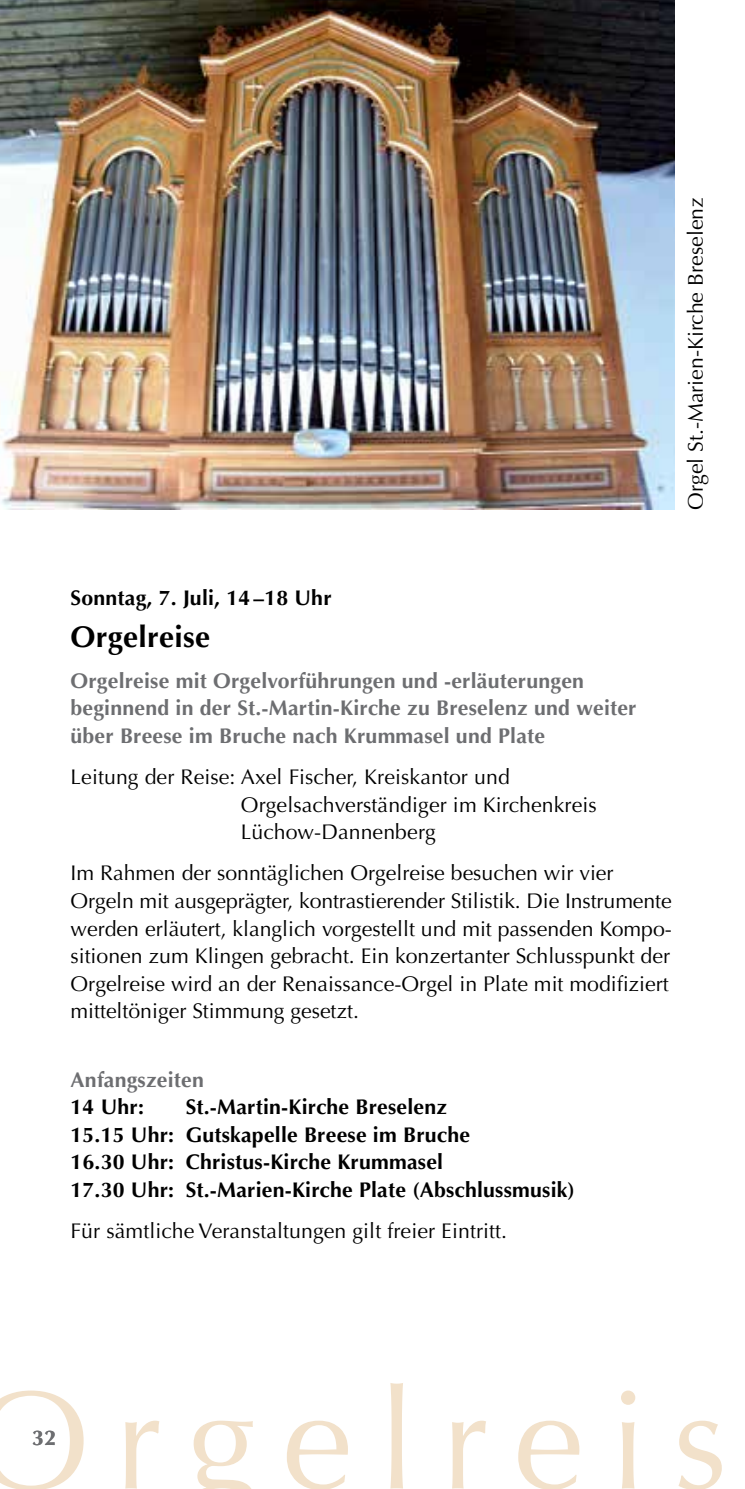
<style>
.page{position:relative;width:745px;height:1489px;background:#fff}
.page>*{position:absolute;margin:0;border:0;box-sizing:border-box;transform-origin:0 0}
.t1{font:140px "Optima";letter-spacing:.18em;color:#f2e1ca}
.Titel{font:700 30px "Optima";letter-spacing:.01em;color:#000}
.fließtext{font:21.25px/27.5px "Optima";color:#000}
.fließtext-2{font:700 21.25px/27.5px "Optima";letter-spacing:.01em;color:#000}
.bold{font:700 21.25px/27.5px "Optima";letter-spacing:.01em;color:#6d6e71}
.bold-2{font:700 21.25px "Optima";letter-spacing:.01em;color:#000}
.fließtext-3{font:700 21.25px/27.5px "Optima";letter-spacing:.01em;color:#6d6e71}
.s1{color:#000}
</style>
<div class="page">
<hr style="left:744px;top:0;width:1px;height:1488px;background:#f2e1ca">
<img style="left:0;top:0;width:673px;height:509px">
<p class="fließtext" style="left:681px;top:510px;width:314px;rotate:-90deg">Orgel St.-Marien-Kirche Breselenz</p>
<p class="bold-2" style="left:70px;top:585px;width:262px">Sonntag, 7. Juli, 14 –18 Uhr</p>
<p class="Titel" style="left:70px;top:619px;width:141px">Orgelreise</p>
<p class="bold" style="left:70px;top:667px;width:567px">Orgelreise mit Orgelvorführungen und -erläuterungen beginnend in der St.-Martin-Kirche zu Breselenz und weiter über Breese im Bruche nach Krummasel und Plate</p>
<p class="fließtext" style="left:241px;top:763px;width:357px;text-indent:-170px">Leitung der Reise: Axel Fischer, Kreiskantor und<br>Orgelsachverständiger im Kirchenkreis<br>Lüchow-Dannenberg</p>
<p class="fließtext" style="left:70px;top:859px;width:602px">Im Rahmen der sonntäglichen Orgelreise besuchen wir vier Orgeln mit ausgeprägter, kontrastierender Stilistik. Die Instrumente werden erläutert, klanglich vorgestellt und mit passenden Kompo&shy;sitionen zum Klingen gebracht. Ein konzertanter Schlusspunkt der Orgelreise wird an der Renaissance-Orgel in Plate mit modifiziert mitteltöniger Stimmung gesetzt.</p>
<p class="fließtext-3" style="left:70px;top:1066px;width:135px">Anfangszeiten<br><span class="s1">14 Uhr:</span></p>
<p class="fließtext-2" style="left:70px;top:1093px;width:505px;text-indent:115px">St.-Martin-Kirche Breselenz<br>15.15 Uhr: Gutskapelle Breese im Bruche<br>16.30 Uhr: Christus-Kirche Krummasel<br>17.30 Uhr: St.-Marien-Kirche Plate (Abschlussmusik)</p>
<p class="fließtext" style="left:70px;top:1217px;width:438px">Für sämtliche Veranstaltungen gilt freier Eintritt.</p>
<p class="t1" style="left:-27px;top:1359px;width:755px">Orgelreis</p>
<p class="bold" style="left:32px;top:1423px;width:26px">32</p>
</div>
